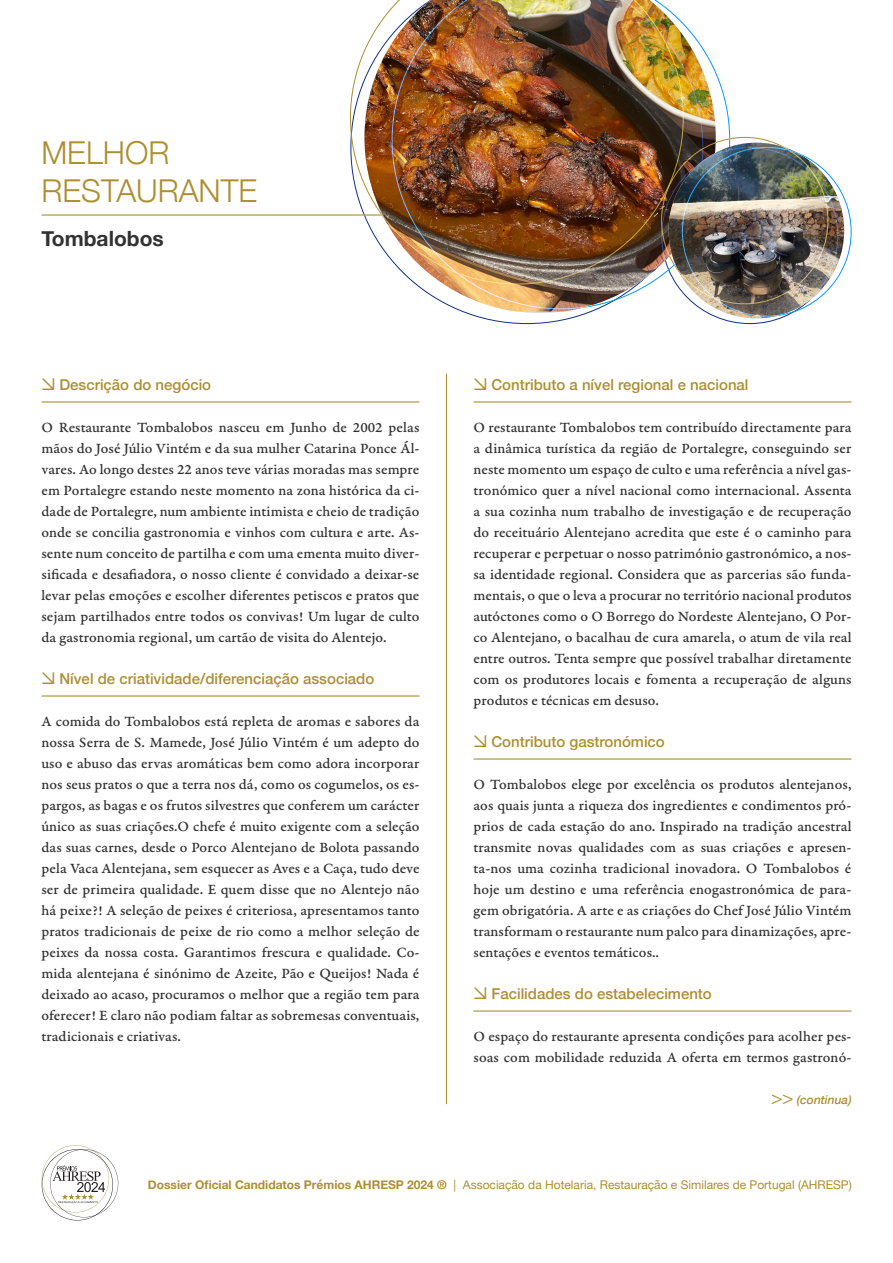
<style>
.page{position:relative;width:893px;height:1263px;background:#fff}
.page>*{position:absolute;margin:0;border:0;box-sizing:border-box;transform-origin:0 0}
.t1{font:300 31.5px/37.8px "Helvetica Neue";color:#ad8e31}
.t2{font:700 21px "Helvetica Neue";color:#323232}
.t3{font:15px/21px "Garamond Premr Pro Med Capt";color:#323232;text-align:justify}
.t4{font:500 15px "Helvetica Neue";color:#ad8e31}
.t5{font:12px "Helvetica Neue";color:#ad8e31}
.t6{font:italic 500 12px "Helvetica Neue";color:#ad8e31}
.s1{font-family:"Cooper Hewitt"}
.s2{font-family:"Cooper Hewitt";font-style:normal}
.s3{font-weight:700}
</style>
<div class="page">
<svg style="left:42px;top:1145px;width:76px;height:75px"></svg>
<hr style="left:473px;top:401px;width:378px;height:1px;background:#ad8e31">
<hr style="left:473px;top:758px;width:378px;height:1px;background:#ad8e31">
<hr style="left:473px;top:1010px;width:378px;height:1px;background:#ad8e31">
<hr style="left:41px;top:401px;width:378px;height:1px;background:#ad8e31">
<hr style="left:41px;top:695px;width:378px;height:1px;background:#ad8e31">
<hr style="left:41px;top:214px;width:409px;height:2px;background:#ad8e31">
<svg style="left:455px;top:309px;width:248px;height:15px"></svg>
<img style="left:350px;top:7px;width:42px;height:254px">
<img style="left:392px;top:0;width:338px;height:309px">
<img style="left:668px;top:143px;width:176px;height:175px;border-radius:88px">
<hr style="left:446px;top:374px;width:1px;height:730px;background:#ad8e31">
<h1 class="t1" style="left:41px;top:131px;width:217px">MELHOR<br>RESTAURANTE</h1>
<h2 class="t2" style="left:41px;top:222px;width:124px">Tombalobos</h2>
<p class="t4" style="left:41px;top:373px;width:171px"><span class="s1">↘</span> Descrição do negócio</p>
<p class="t3" style="left:41px;top:417px;width:380px">O Restaurante Tombalobos nasceu em Junho de 2002 pelas mãos do José Júlio Vintém e da sua mulher Catarina Ponce Ál&shy;vares. Ao longo destes 22 anos teve várias moradas mas sempre em Portalegre estando neste momento na zona histórica da ci&shy;dade de Portalegre, num ambiente intimista e cheio de tradição onde se concilia gastronomia e vinhos com cultura e arte. As&shy;sente num conceito de partilha e com uma ementa muito diver&shy;sificada e desafiadora, o nosso cliente é convidado a deixar-se levar pelas emoções e escolher diferentes petiscos e pratos que sejam partilhados entre todos os convivas! Um lugar de culto da gastronomia regional, um cartão de visita do Alentejo.</p>
<p class="t4" style="left:41px;top:667px;width:334px"><span class="s1">↘</span> Nível de criatividade/diferenciação associado</p>
<p class="t3" style="left:41px;top:711px;width:380px">A comida do Tombalobos está repleta de aromas e sabores da nossa Serra de S. Mamede, José Júlio Vintém é um adepto do uso e abuso das ervas aromáticas bem como adora incorporar nos seus pratos o que a terra nos dá, como os cogumelos, os es&shy;pargos, as bagas e os frutos silvestres que conferem um carácter único as suas criações.O chefe é muito exigente com a seleção das suas carnes, desde o Porco Alentejano de Bolota passando pela Vaca Alentejana, sem esquecer as Aves e a Caça, tudo deve ser de primeira qualidade. E quem disse que no Alentejo não há peixe?! A seleção de peixes é criteriosa, apresentamos tanto pratos tradicionais de peixe de rio como a melhor seleção de peixes da nossa costa. Garantimos frescura e qualidade. Co&shy;mida alentejana é sinónimo de Azeite, Pão e Queijos! Nada é deixado ao acaso, procuramos o melhor que a região tem para oferecer! E claro não podiam faltar as sobremesas conventuais, tradicionais e criativas.</p>
<p class="t4" style="left:473px;top:373px;width:277px"><span class="s1">↘</span> Contributo a nível regional e nacional</p>
<p class="t3" style="left:473px;top:417px;width:380px">O restaurante Tombalobos tem contribuído directamente para a dinâmica turística da região de Portalegre, conseguindo ser neste momento um espaço de culto e uma referência a nível gas&shy;tronómico quer a nível nacional como internacional. Assenta a sua cozinha num trabalho de investigação e de recuperação do receituário Alentejano acredita que este é o caminho para recuperar e perpetuar o nosso património gastronómico, a nos&shy;sa identidade regional. Considera que as parcerias são funda&shy;mentais, o que o leva a procurar no território nacional produtos autóctones como o O Borrego do Nordeste Alentejano, O Por&shy;co Alentejano, o bacalhau de cura amarela, o atum de vila real entre outros. Tenta sempre que possível trabalhar diretamente com os produtores locais e fomenta a recuperação de alguns produtos e técnicas em desuso.</p>
<p class="t4" style="left:473px;top:730px;width:193px"><span class="s1">↘</span> Contributo gastronómico</p>
<p class="t3" style="left:473px;top:774px;width:380px">O Tombalobos elege por excelência os produtos alentejanos, aos quais junta a riqueza dos ingredientes e condimentos pró&shy;prios de cada estação do ano. Inspirado na tradição ancestral transmite novas qualidades com as suas criações e apresen&shy;ta-nos uma cozinha tradicional inovadora. O Tombalobos é hoje um destino e uma referência enogastronómica de para&shy;gem obrigatória. A arte e as criações do Chef José Júlio Vintém transformam o restaurante num palco para dinamizações, apre&shy;sentações e eventos temáticos..</p>
<p class="t4" style="left:473px;top:982px;width:240px"><span class="s1">↘</span> Facilidades do estabelecimento</p>
<p class="t3" style="left:473px;top:1026px;width:380px">O espaço do restaurante apresenta condições para acolher pes&shy;soas com mobilidade reduzida A oferta em termos gastronó-</p>
<p class="t6" style="left:771px;top:1089px;width:82px"><span class="s2">►►</span> (continua)</p>
<p class="t5" style="left:148px;top:1176px;width:705px"><span class="s3">Dossier Oficial Candidatos Prémios AHRESP 2024 ®</span> | Associação da Hotelaria, Restauração e Similares de Portugal (AHRESP)</p>
</div>
